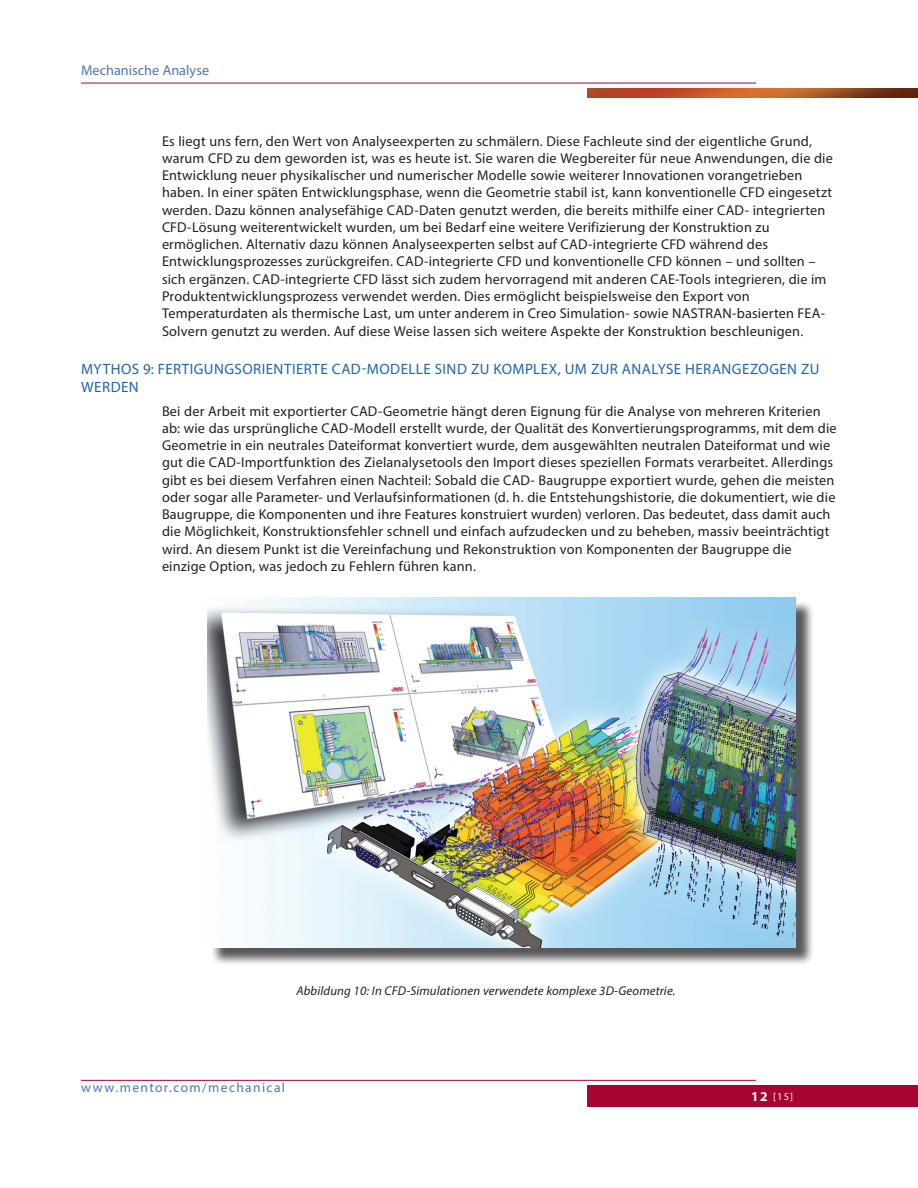
<style>
.page{position:relative;width:918px;height:1188px;background:#fff}
.page>*{position:absolute;margin:0;border:0;box-sizing:border-box;transform-origin:0 0}
.t1{font:15px/18px "Myriad Pro";letter-spacing:.03em;color:#2263a8}
.t2{font:14.25px/17.2px "Myriad Pro";letter-spacing:.015em;color:#231f20}
.t3{font:14.25px "Myriad Pro";color:#4f75b4}
.t4{font:13.5px "Myriad Pro";letter-spacing:.105em;color:#4f75b4}
.t5{font:italic 12.75px "Myriad Pro";letter-spacing:.01em;color:#231f20}
.t6{font:10.5px "Myriad Pro";color:#fff}
.s1{font-weight:700;font-size:13.5px}
</style>
<div class="page">
<div style="left:588px;top:1085px;width:330px;height:22px;background:#a90332"></div>
<hr style="left:81px;top:1080px;width:675px;height:1px;background:#a90332">
<hr style="left:81px;top:83px;width:675px;height:1px;background:#a90332">
<img style="left:587px;top:88px;width:331px;height:10px">
<div style="left:210px;top:600px;width:605px;height:367px;background:#231f20;opacity:.75"></div>
<img style="left:207px;top:598px;width:589px;height:350px">
<p class="t3" style="left:81px;top:61px;width:130px">Mechanische Analyse</p>
<p class="t2" style="left:162px;top:132px;width:672px">Es liegt uns fern, den Wert von Analyseexperten zu schmälern. Diese Fachleute sind der eigentliche Grund, warum CFD zu dem geworden ist, was es heute ist. Sie waren die Wegbereiter für neue Anwendungen, die die Entwicklung neuer physikalischer und numerischer Modelle sowie weiterer Innovationen vorangetrieben haben. In einer späten Entwicklungsphase, wenn die Geometrie stabil ist, kann konventionelle CFD eingesetzt werden. Dazu können analysefähige CAD-Daten genutzt werden, die bereits mithilfe einer CAD- integrierten CFD-Lösung weiterentwickelt wurden, um bei Bedarf eine weitere Verifizierung der Konstruktion zu ermöglichen. Alternativ dazu können Analyseexperten selbst auf CAD-integrierte CFD während des Entwicklungsprozesses zurückgreifen. CAD-integrierte CFD und konventionelle CFD können – und sollten – sich ergänzen. CAD-integrierte CFD lässt sich zudem hervorragend mit anderen CAE-Tools integrieren, die im Produktentwicklungsprozess verwendet werden. Dies ermöglicht beispielsweise den Export von Temperaturdaten als thermische Last, um unter anderem in Creo Simulation- sowie NASTRAN-basierten FEA-Solvern genutzt zu werden. Auf diese Weise lassen sich weitere Aspekte der Konstruktion beschleunigen.</p>
<p class="t1" style="left:81px;top:360px;width:740px">MYTHOS 9: FERTIGUNGSORIENTIERTE CAD-MODELLE SIND ZU KOMPLEX, UM ZUR ANALYSE HERANGEZOGEN ZU<br>WERDEN</p>
<p class="t2" style="left:162px;top:402px;width:676px">Bei der Arbeit mit exportierter CAD-Geometrie hängt deren Eignung für die Analyse von mehreren Kriterien ab: wie das ursprüngliche CAD-Modell erstellt wurde, der Qualität des Konvertierungsprogramms, mit dem die Geometrie in ein neutrales Dateiformat konvertiert wurde, dem ausgewählten neutralen Dateiformat und wie gut die CAD-Importfunktion des Zielanalysetools den Import dieses speziellen Formats verarbeitet. Allerdings gibt es bei diesem Verfahren einen Nachteil: Sobald die CAD- Baugruppe exportiert wurde, gehen die meisten oder sogar alle Parameter- und Verlaufsinformationen (d. h. die Entstehungshistorie, die dokumentiert, wie die Baugruppe, die Komponenten und ihre Features konstruiert wurden) verloren. Das bedeutet, dass damit auch die Möglichkeit, Konstruktionsfehler schnell und einfach aufzudecken und zu beheben, massiv beeinträchtigt wird. An diesem Punkt ist die Vereinfachung und Rekonstruktion von Komponenten der Baugruppe die einzige Option, was jedoch zu Fehlern führen kann.</p>
<p class="t5" style="left:296px;top:983px;width:381px">Abbildung 10: In CFD-Simulationen verwendete komplexe 3D-Geometrie.</p>
<p class="t4" style="left:81px;top:1079px;width:206px">www.mentor.com/mechanical</p>
<p class="t6" style="left:751px;top:1090px;width:43px"><span class="s1">12</span> [15]</p>
</div>
